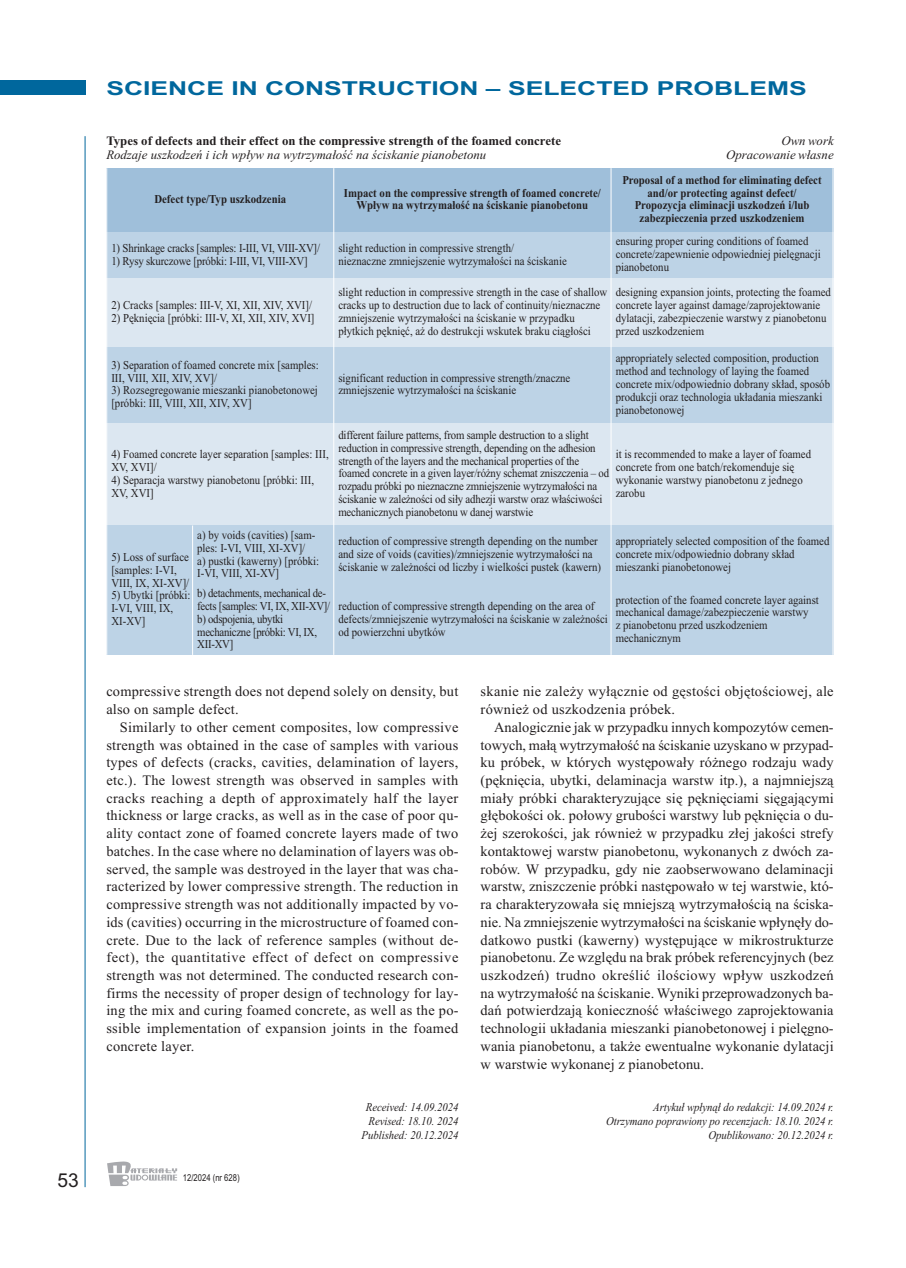
<style>
.page{position:relative;width:906px;height:1268px;background:#fff}
.page>*{position:absolute;margin:0;border:0;box-sizing:border-box;transform-origin:0 0}
.t1{font:700 19.2px "Arial";color:#00679d;scale:1.38 1}
.t2{font:19.2px "Arial";color:#231f20}
.t3{font:14.4px/17.7px "Times New Roman";letter-spacing:.02em;color:#231f20}
.t4{font:italic 12.75px "Times New Roman";color:#231f20}
.t5{font:700 12.75px "Times New Roman";color:#231f20}
.t6{font:12px/12.8px "Times New Roman";color:#231f20;scale:.9 1}
.t7{font:700 12px/12.8px "Times New Roman";color:#231f20;text-align:center;scale:.9 1}
.t8{font:12px/12.8px "Times New Roman";letter-spacing:-.025em;color:#231f20;scale:.9 1}
.t9{font:italic 11.85px/14.1px "Times New Roman";letter-spacing:-.005em;color:#231f20;text-align:right;scale:.91 1}
.t10{font:9.6px "Arial";color:#231f20;scale:.8 1}
</style>
<div class="page">
<div style="left:0;top:81px;width:85px;height:14px;background:#00679d"></div>
<hr style="left:85px;top:136px;width:1px;height:1050px;background:#00679d">
<svg style="left:107px;top:1161px;width:70px;height:24px"></svg>
<div style="left:106px;top:168px;width:228px;height:64px;background:#9fbfda"></div>
<div style="left:334px;top:168px;width:277px;height:64px;background:#9fbfda"></div>
<div style="left:611px;top:168px;width:222px;height:64px;background:#9fbfda"></div>
<div style="left:106px;top:232px;width:228px;height:47px;background:#bdd3e6"></div>
<div style="left:334px;top:232px;width:277px;height:47px;background:#bdd3e6"></div>
<div style="left:611px;top:232px;width:222px;height:47px;background:#bdd3e6"></div>
<div style="left:106px;top:279px;width:228px;height:68px;background:#dce7f1"></div>
<div style="left:334px;top:279px;width:277px;height:68px;background:#dce7f1"></div>
<div style="left:611px;top:279px;width:222px;height:68px;background:#dce7f1"></div>
<div style="left:106px;top:347px;width:228px;height:76px;background:#bdd3e6"></div>
<div style="left:334px;top:347px;width:277px;height:76px;background:#bdd3e6"></div>
<div style="left:611px;top:347px;width:222px;height:76px;background:#bdd3e6"></div>
<div style="left:106px;top:423px;width:228px;height:102px;background:#dce7f1"></div>
<div style="left:334px;top:423px;width:277px;height:102px;background:#dce7f1"></div>
<div style="left:611px;top:423px;width:222px;height:102px;background:#dce7f1"></div>
<div style="left:106px;top:525px;width:87px;height:129px;background:#bdd3e6"></div>
<div style="left:193px;top:525px;width:141px;height:60px;background:#bdd3e6"></div>
<div style="left:334px;top:525px;width:277px;height:60px;background:#bdd3e6"></div>
<div style="left:611px;top:525px;width:222px;height:60px;background:#bdd3e6"></div>
<div style="left:193px;top:585px;width:141px;height:69px;background:#bdd3e6"></div>
<div style="left:334px;top:585px;width:277px;height:69px;background:#bdd3e6"></div>
<div style="left:611px;top:585px;width:222px;height:69px;background:#bdd3e6"></div>
<hr style="left:106px;top:168px;width:1px;height:486px;background:#fff">
<hr style="left:192px;top:525px;width:1px;height:129px;background:#fff">
<hr style="left:333px;top:168px;width:1px;height:486px;background:#fff">
<hr style="left:610px;top:168px;width:1px;height:486px;background:#fff">
<hr style="left:832px;top:168px;width:1px;height:486px;background:#fff">
<h1 class="t2" style="left:57px;top:1168px;width:23px">53</h1>
<h1 class="t1" style="left:106px;top:77px;width:509px">SCIENCE IN CONSTRUCTION – SELECTED PROBLEMS</h1>
<p class="t5" style="left:106px;top:133px;width:456px">Types of defects and their effect on the compressive strength of the foamed concrete</p>
<p class="t4" style="left:781px;top:133px;width:54px">Own work</p>
<p class="t4" style="left:106px;top:147px;width:381px">Rodzaje uszkodzeń i ich wpływ na wytrzymałość na ściskanie pianobetonu</p>
<p class="t4" style="left:726px;top:147px;width:109px">Opracowanie własne</p>
<p class="t7" style="left:154px;top:192px;width:148px">Defect type/Typ uszkodzenia</p>
<p class="t7" style="left:344px;top:186px;width:287px">Impact on the compressive strength of foamed concrete/<br>Wpływ na wytrzymałość na ściskanie pianobetonu</p>
<p class="t7" style="left:622px;top:173px;width:223px">Proposal of a method for eliminating defect and/or protecting against defect/ Propozycja eliminacji uszkodzeń i/lub zabezpieczenia przed uszkodzeniem</p>
<p class="t6" style="left:111px;top:241px;width:233px">1) Shrinkage cracks [samples: I-III, VI, VIII-XV]/</p>
<p class="t6" style="left:111px;top:254px;width:220px">1) Rysy skurczowe [próbki: I-III, VI, VIII-XV]</p>
<p class="t6" style="left:111px;top:299px;width:225px">2) Cracks [samples: III-V, XI, XII, XIV, XVI]/</p>
<p class="t6" style="left:111px;top:311px;width:227px">2) Pęknięcia [próbki: III-V, XI, XII, XIV, XVI]</p>
<p class="t6" style="left:111px;top:358px;width:232px">3) Separation of foamed concrete mix [samples:<br>III, VIII, XII, XIV, XV]/</p>
<p class="t6" style="left:111px;top:384px;width:231px">3) Rozsegregowanie mieszanki pianobetonowej [próbki: III, VIII, XII, XIV, XV]</p>
<p class="t6" style="left:111px;top:447px;width:243px">4) Foamed concrete layer separation [samples: III,<br>XV, XVI]/</p>
<p class="t6" style="left:111px;top:473px;width:227px">4) Separacja warstwy pianobetonu [próbki: III,<br>XV, XVI]</p>
<p class="t6" style="left:338px;top:241px;width:255px">slight reduction in compressive strength/<br>nieznaczne zmniejszenie wytrzymałości na ściskanie</p>
<p class="t6" style="left:615px;top:235px;width:229px">ensuring proper curing conditions of foamed concrete/zapewnienie odpowiedniej pielęgnacji pianobetonu</p>
<p class="t6" style="left:338px;top:286px;width:300px">slight reduction in compressive strength in the case of shallow cracks up to destruction due to lack of continuity/nieznaczne zmniejszenie wytrzymałości na ściskanie w przypadku płytkich pęknięć, aż do destrukcji wskutek braku ciągłości</p>
<p class="t6" style="left:615px;top:286px;width:241px">designing expansion joints, protecting the foamed concrete layer against damage/zaprojektowanie dylatacji, zabezpieczenie warstwy z pianobetonu przed uszkodzeniem</p>
<p class="t6" style="left:338px;top:371px;width:259px">significant reduction in compressive strength/znaczne zmniejszenie wytrzymałości na ściskanie</p>
<p class="t6" style="left:615px;top:352px;width:240px">appropriately selected composition, production method and technology of laying the foamed concrete mix/odpowiednio dobrany skład, sposób produkcji oraz technologia układania mieszanki pianobetonowej</p>
<p class="t6" style="left:338px;top:428px;width:302px">different failure patterns, from sample destruction to a slight reduction in compressive strength, depending on the adhesion strength of the layers and the mechanical properties of the foamed concrete in a given layer/różny schemat zniszczenia – od rozpadu próbki po nieznaczne zmniejszenie wytrzymałości na ściskanie w zależności od siły adhezji warstw oraz właściwości mechanicznych pianobetonu w danej warstwie</p>
<p class="t6" style="left:615px;top:447px;width:219px">it is recommended to make a layer of foamed concrete from one batch/rekomenduje się wykonanie warstwy pianobetonu z jednego zarobu</p>
<p class="t6" style="left:197px;top:528px;width:137px">a) by voids (cavities) [sam&shy;ples: I-VI, VIII, XI-XV]/<br>a) pustki (kawerny) [próbki:<br>I-VI, VIII, XI-XV]</p>
<p class="t6" style="left:338px;top:534px;width:293px">reduction of compressive strength depending on the number and size of voids (cavities)/zmniejszenie wytrzymałości na ściskanie w zależności od liczby i wielkości pustek (kawern)</p>
<p class="t6" style="left:615px;top:534px;width:239px">appropriately selected composition of the foamed concrete mix/odpowiednio dobrany skład mieszanki pianobetonowej</p>
<p class="t8" style="left:197px;top:586px;width:149px">b) detachments, mechanical de&shy;fects [samples: VI, IX, XII-XV]/ b) odspojenia, ubytki mechaniczne [próbki: VI, IX,<br>XII-XV]</p>
<p class="t6" style="left:111px;top:550px;width:88px">5) Loss of surface [samples: I-VI,<br>VIII, IX, XI-XV]/</p>
<p class="t6" style="left:111px;top:589px;width:89px">5) Ubytki [próbki:<br>I-VI, VIII, IX,<br>XI-XV]</p>
<p class="t6" style="left:338px;top:599px;width:301px">reduction of compressive strength depending on the area of defects/zmniejszenie wytrzymałości na ściskanie w zależności od powierzchni ubytków</p>
<p class="t6" style="left:615px;top:593px;width:227px">protection of the foamed concrete layer against mechanical damage/zabezpieczenie warstwy<br>z pianobetonu przed uszkodzeniem mechanicznym</p>
<p class="t3" style="left:106px;top:682px;width:353px">compressive strength does not depend solely on density, but also on sample defect.</p>
<p class="t3" style="left:106px;top:717px;width:354px;text-align:justify;text-indent:14px">Similarly to other cement composites, low compressive strength was obtained in the case of samples with various types of defects (cracks, cavities, delamination of layers, etc.). The lowest strength was observed in samples with cracks reaching a depth of approximately half the layer thickness or large cracks, as well as in the case of poor qu&shy;ality contact zone of foamed concrete layers made of two batches. In the case where no delamination of layers was ob&shy;served, the sample was destroyed in the layer that was cha&shy;racterized by lower compressive strength. The reduction in compressive strength was not additionally impacted by vo&shy;ids (cavities) occurring in the microstructure of foamed con&shy;crete. Due to the lack of reference samples (without de&shy;fect), the quantitative effect of defect on compressive strength was not determined. The conducted research con&shy;firms the necessity of proper design of technology for lay&shy;ing the mix and curing foamed concrete, as well as the po&shy;ssible implementation of expansion joints in the foamed concrete layer.</p>
<p class="t10" style="left:183px;top:1171px;width:72px">12/2024 (nr 628)</p>
<p class="t9" style="left:362px;top:1099px;width:108px;text-align:center">Received: 14.09.2024<br>Revised: 18.10. 2024<br>Published: 20.12.2024</p>
<p class="t3" style="left:480px;top:682px;width:354px">skanie nie zależy wyłącznie od gęstości objętościowej, ale również od uszkodzenia próbek.</p>
<p class="t3" style="left:480px;top:717px;width:354px;text-align:justify;text-indent:14px">Analogicznie jak w przypadku innych kompozytów cemen&shy;towych, małą wytrzymałość na ściskanie uzyskano w przypad&shy;ku próbek, w których występowały różnego rodzaju wady (pęknięcia, ubytki, delaminacja warstw itp.), a najmniejszą miały próbki charakteryzujące się pęknięciami sięgającymi głębokości ok. połowy grubości warstwy lub pęknięcia o du&shy;żej szerokości, jak również w przypadku złej jakości strefy kontaktowej warstw pianobetonu, wykonanych z dwóch za&shy;robów. W przypadku, gdy nie zaobserwowano delaminacji warstw, zniszczenie próbki następowało w tej warstwie, któ&shy;ra charakteryzowała się mniejszą wytrzymałością na ściska&shy;nie. Na zmniejszenie wytrzymałości na ściskanie wpłynęły do&shy;datkowo pustki (kawerny) występujące w mikrostrukturze pianobetonu. Ze względu na brak próbek referencyjnych (bez uszkodzeń) trudno określić ilościowy wpływ uszkodzeń na wytrzymałość na ściskanie. Wyniki przeprowadzonych ba&shy;dań potwierdzają konieczność właściwego zaprojektowania technologii układania mieszanki pianobetonowej i pielęgno&shy;wania pianobetonu, a także ewentualne wykonanie dylatacji w warstwie wykonanej z pianobetonu.</p>
<p class="t9" style="left:606px;top:1099px;width:252px">Artykuł wpłynął do redakcji: 14.09.2024 r.<br>Otrzymano poprawiony po recenzjach: 18.10. 2024 r.<br>Opublikowano: 20.12.2024 r.</p>
</div>
